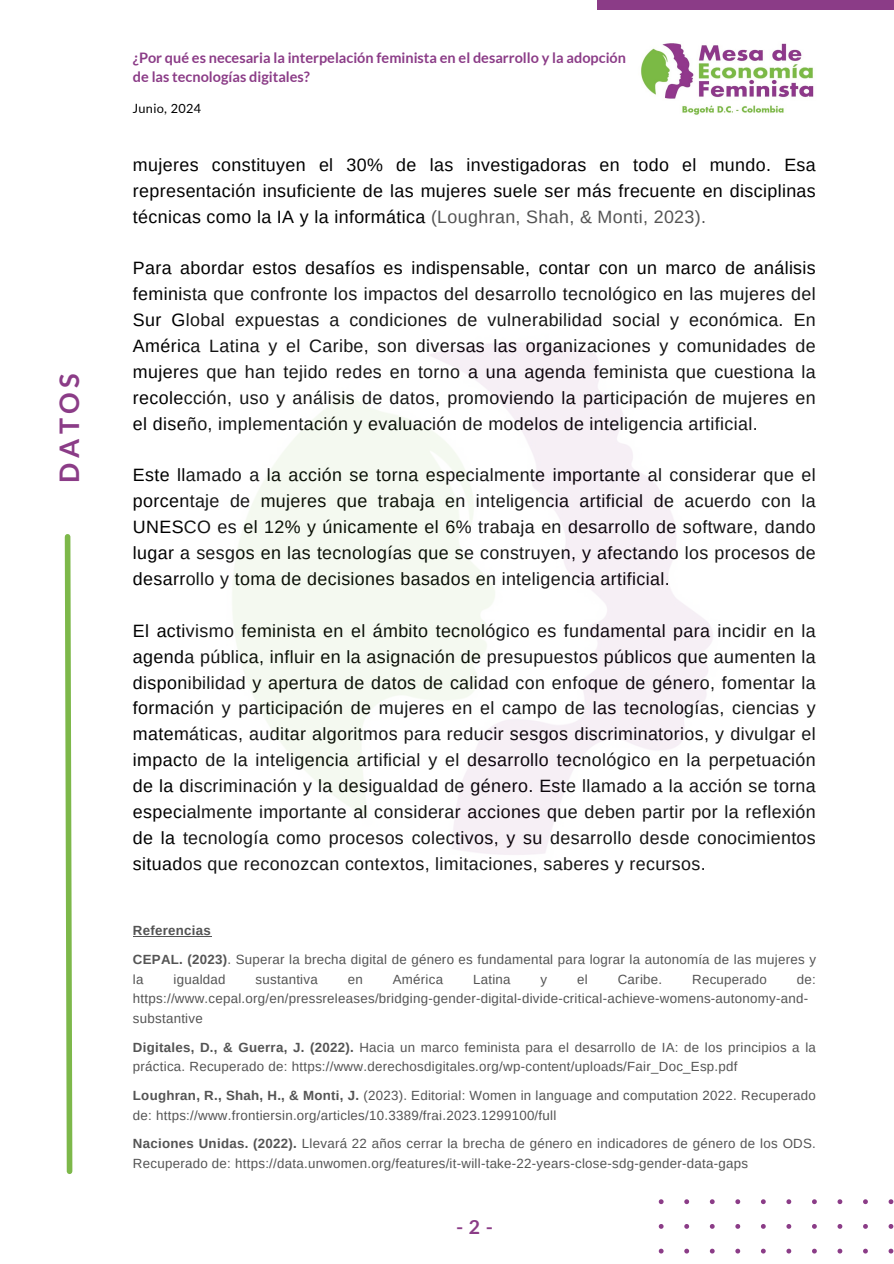
<style>
.page{position:relative;width:894px;height:1264px;background:#fff}
.page>*{position:absolute;margin:0;border:0;box-sizing:border-box;transform-origin:0 0}
.t1{font:700 27px "Lato";letter-spacing:.16em;color:#8b3c87}
.t2{font:700 19.5px "Lato";color:#8b3c87}
.t3{font:17.85px/25.8px "Arimo";letter-spacing:.02em;color:#000;text-align:justify}
.t4{font:700 14.4px/19.2px "Lato";color:#8b3c87}
.t5{font:13.35px/19.8px "Arimo";letter-spacing:.02em;color:#545454}
.t6{font:700 13.35px "Arimo";letter-spacing:.02em;color:#545454}
.t7{font:12.75px "Lato";letter-spacing:.02em;color:#000}
.s1{color:#545454}
.s2{font-weight:700}
</style>
<div class="page">
<img style="left:641px;top:43px;width:173px;height:72px">
<svg style="left:64px;top:534px;width:9px;height:640px"></svg>
<svg style="left:658px;top:1199px;width:235px;height:55px"></svg>
<div style="left:597px;top:0;width:296px;height:10px;background:#8b3c87"></div>
<hr style="left:133px;top:936px;width:78px;height:1px;background:#545454">
<h3 class="t1" style="left:52px;top:482px;width:110px;rotate:-90deg">DATOS</h3>
<h3 class="t4" style="left:133px;top:48px;width:494px">¿Por qué es necesaria la interpelación feminista en el desarrollo y la adopción de las tecnologías digitales?</h3>
<h3 class="t7" style="left:133px;top:100px;width:70px">Junio, 2024</h3>
<h1 class="t3" style="left:133px;top:152px;width:684px">mujeres constituyen el 30% de las investigadoras en todo el mundo. Esa representación insuficiente de las mujeres suele ser más frecuente en disciplinas técnicas como la IA y la informática <span class="s1">(Loughran, Shah, &amp; Monti, 2023).</span></h1>
<p class="t3" style="left:133px;top:255px;width:684px">Para abordar estos desafíos es indispensable, contar con un marco de análisis feminista que confronte los impactos del desarrollo tecnológico en las mujeres del Sur Global expuestas a condiciones de vulnerabilidad social y económica. En América Latina y el Caribe, son diversas las organizaciones y comunidades de mujeres que han tejido redes en torno a una agenda feminista que cuestiona la recolección, uso y análisis de datos, promoviendo la participación de mujeres en el diseño, implementación y evaluación de modelos de inteligencia artificial.</p>
<p class="t3" style="left:133px;top:462px;width:684px">Este llamado a la acción se torna especialmente importante al considerar que el porcentaje de mujeres que trabaja en inteligencia artificial de acuerdo con la UNESCO es el 12% y únicamente el 6% trabaja en desarrollo de software, dando lugar a sesgos en las tecnologías que se construyen, y afectando los procesos de desarrollo y toma de decisiones basados en inteligencia artificial.</p>
<h4 class="t3" style="left:133px;top:617px;width:684px">El activismo feminista en el ámbito tecnológico es fundamental para incidir en la agenda pública, influir en la asignación de presupuestos públicos que aumenten la disponibilidad y apertura de datos de calidad con enfoque de género, fomentar la formación y participación de mujeres en el campo de las tecnologías, ciencias y matemáticas, auditar algoritmos para reducir sesgos discriminatorios, y divulgar el impacto de la inteligencia artificial y el desarrollo tecnológico en la perpetuación de la discriminación y la desigualdad de género. Este llamado a la acción se torna especialmente importante al considerar acciones que deben partir por la reflexión de la tecnología como procesos colectivos, y su desarrollo desde conocimientos situados que reconozcan contextos, limitaciones, saberes y recursos.</h4>
<p class="t6" style="left:133px;top:923px;width:79px">Referencias</p>
<h4 class="t5" style="left:133px;top:949px;width:684px"><span class="s2">CEPAL. (2023)</span>. Superar la brecha digital de género es fundamental para lograr la autonomía de las mujeres y la</h4>
<h4 class="t5" style="left:173px;top:969px;width:54px">igualdad</h4>
<h4 class="t5" style="left:255px;top:969px;width:64px">sustantiva</h4>
<h4 class="t5" style="left:348px;top:969px;width:17px">en</h4>
<h4 class="t5" style="left:392px;top:969px;width:52px">América</h4>
<h4 class="t5" style="left:473px;top:969px;width:39px">Latina</h4>
<h4 class="t5" style="left:540px;top:969px;width:8px">y</h4>
<h4 class="t5" style="left:577px;top:969px;width:12px">el</h4>
<h4 class="t5" style="left:617px;top:969px;width:46px">Caribe.</h4>
<h4 class="t5" style="left:692px;top:969px;width:76px">Recuperado</h4>
<h4 class="t5" style="left:133px;top:969px;width:684px;text-indent:663px">de: https://www.cepal.org/en/pressreleases/bridging-gender-digital-divide-critical-achieve-womens-autonomy-and&shy;substantive</h4>
<h5 class="t5" style="left:133px;top:1037px;width:684px"><span class="s2">Digitales, D., &amp; Guerra, J. (2022).</span> Hacia un marco feminista para el desarrollo de IA: de los principios a la práctica. Recuperado de: https://www.derechosdigitales.org/wp-content/uploads/Fair_Doc_Esp.pdf</h5>
<h5 class="t5" style="left:133px;top:1085px;width:684px"><span class="s2">Loughran, R., Shah, H., &amp; Monti, J.</span> (2023). Editorial: Women in language and computation 2022. Recuperado de: https://www.frontiersin.org/articles/10.3389/frai.2023.1299100/full</h5>
<h5 class="t5" style="left:133px;top:1133px;width:684px"><span class="s2">Naciones Unidas. (2022).</span> Llevará 22 años cerrar la brecha de género en indicadores de género de los ODS.<br>Recuperado de: https://data.unwomen.org/features/it-will-take-22-years-close-sdg-gender-data-gaps</h5>
<h3 class="t2" style="left:456px;top:1214px;width:38px">-2-</h3>
</div>
